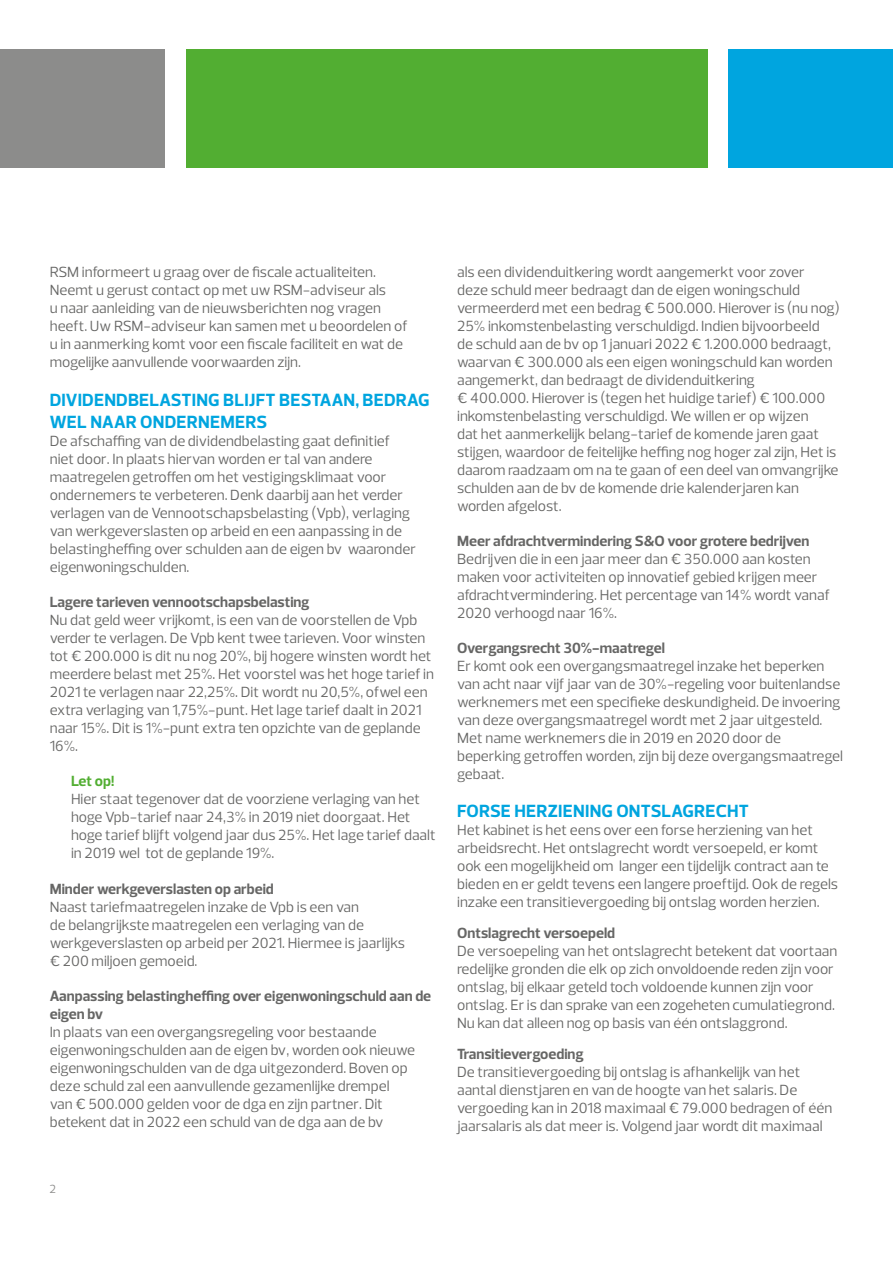
<style>
.page{position:relative;width:893px;height:1263px;background:#fff}
.page>*{position:absolute;margin:0;border:0;box-sizing:border-box;transform-origin:0 0}
.t1{font:700 18px/21.6px "Prelo";letter-spacing:.015em;color:#00a5df}
.t2{font:15px/18px "Prelo";color:#666665}
.t3{font:700 15px/18px "Prelo";color:#666665}
.t4{font:700 15px "Prelo";color:#52ae32}
.t5{font:12px "Prelo";color:#8c8c8b}
</style>
<div class="page">
<div style="left:729px;top:50px;width:164px;height:118px;background:#00a5df"></div>
<div style="left:186px;top:50px;width:521px;height:118px;background:#52ae32"></div>
<div style="left:0;top:50px;width:164px;height:118px;background:#8c8c8b"></div>
<p class="t2" style="left:50px;top:263px;width:359px">RSM informeert u graag over de fiscale actualiteiten.<br>Neemt u gerust contact op met uw RSM-adviseur als<br>u naar aanleiding van de nieuwsberichten nog vragen heeft. Uw RSM-adviseur kan samen met u beoordelen of u in aanmerking komt voor een fiscale faciliteit en wat de mogelijke aanvullende voorwaarden zijn.</p>
<p class="t1" style="left:50px;top:390px;width:381px">DIVIDENDBELASTING BLIJFT BESTAAN, BEDRAG<br>WEL NAAR ONDERNEMERS</p>
<p class="t2" style="left:50px;top:432px;width:368px">De afschaffing van de dividendbelasting gaat definitief niet door. In plaats hiervan worden er tal van andere maatregelen getroffen om het vestigingsklimaat voor ondernemers te verbeteren. Denk daarbij aan het verder verlagen van de Vennootschapsbelasting (Vpb), verlaging van werkgeverslasten op arbeid en een aanpassing in de belastingheffing over schulden aan de eigen bv waaronder eigenwoningschulden.</p>
<p class="t3" style="left:50px;top:593px;width:261px">Lagere tarieven vennootschapsbelasting</p>
<p class="t2" style="left:50px;top:611px;width:386px">Nu dat geld weer vrijkomt, is een van de voorstellen de Vpb verder te verlagen. De Vpb kent twee tarieven. Voor winsten tot € 200.000 is dit nu nog 20%, bij hogere winsten wordt het meerdere belast met 25%. Het voorstel was het hoge tarief in 2021 te verlagen naar 22,25%. Dit wordt nu 20,5%, ofwel een extra verlaging van 1,75%-punt. Het lage tarief daalt in 2021 naar 15%. Dit is 1%-punt extra ten opzichte van de geplande 16%.</p>
<p class="t4" style="left:71px;top:772px;width:45px">Let op!</p>
<p class="t2" style="left:71px;top:790px;width:366px">Hier staat tegenover dat de voorziene verlaging van het hoge Vpb-tarief naar 24,3% in 2019 niet doorgaat. Het hoge tarief blijft volgend jaar dus 25%. Het lage tarief daalt in 2019 wel tot de geplande 19%.</p>
<p class="t3" style="left:50px;top:880px;width:226px">Minder werkgeverslasten op arbeid</p>
<p class="t2" style="left:50px;top:898px;width:357px">Naast tariefmaatregelen inzake de Vpb is een van<br>de belangrijkste maatregelen een verlaging van de werkgeverslasten op arbeid per 2021. Hiermee is jaarlijks € 200 miljoen gemoeid.</p>
<p class="t3" style="left:50px;top:987px;width:383px">Aanpassing belastingheffing over eigenwoningschuld aan de eigen bv</p>
<p class="t2" style="left:50px;top:1023px;width:367px">In plaats van een overgangsregeling voor bestaande eigenwoningschulden aan de eigen bv, worden ook nieuwe eigenwoningschulden van de dga uitgezonderd. Boven op deze schuld zal een aanvullende gezamenlijke drempel van € 500.000 gelden voor de dga en zijn partner. Dit betekent dat in 2022 een schuld van de dga aan de bv</p>
<p class="t5" style="left:50px;top:1181px;width:8px">2</p>
<p class="t2" style="left:457px;top:263px;width:384px">als een dividenduitkering wordt aangemerkt voor zover<br>deze schuld meer bedraagt dan de eigen woningschuld vermeerderd met een bedrag € 500.000. Hierover is (nu nog)<br>25% inkomstenbelasting verschuldigd. Indien bijvoorbeeld<br>de schuld aan de bv op 1 januari 2022 € 1.200.000 bedraagt, waarvan € 300.000 als een eigen woningschuld kan worden aangemerkt, dan bedraagt de dividenduitkering<br>€ 400.000. Hierover is (tegen het huidige tarief) € 100.000 inkomstenbelasting verschuldigd. We willen er op wijzen<br>dat het aanmerkelijk belang-tarief de komende jaren gaat stijgen, waardoor de feitelijke heffing nog hoger zal zijn, Het is daarom raadzaam om na te gaan of een deel van omvangrijke schulden aan de bv de komende drie kalenderjaren kan worden afgelost.</p>
<p class="t3" style="left:457px;top:532px;width:354px">Meer afdrachtvermindering S&amp;O voor grotere bedrijven</p>
<p class="t2" style="left:457px;top:550px;width:374px">Bedrijven die in een jaar meer dan € 350.000 aan kosten maken voor activiteiten op innovatief gebied krijgen meer afdrachtvermindering. Het percentage van 14% wordt vanaf 2020 verhoogd naar 16%.</p>
<p class="t3" style="left:457px;top:639px;width:209px">Overgangsrecht 30%-maatregel</p>
<p class="t2" style="left:457px;top:657px;width:387px">Er komt ook een overgangsmaatregel inzake het beperken van acht naar vijf jaar van de 30%-regeling voor buitenlandse werknemers met een specifieke deskundigheid. De invoering van deze overgangsmaatregel wordt met 2 jaar uitgesteld.<br>Met name werknemers die in 2019 en 2020 door de beperking getroffen worden, zijn bij deze overgangsmaatregel gebaat.</p>
<p class="t1" style="left:457px;top:801px;width:293px">FORSE HERZIENING ONTSLAGRECHT</p>
<p class="t2" style="left:457px;top:821px;width:382px">Het kabinet is het eens over een forse herziening van het arbeidsrecht. Het ontslagrecht wordt versoepeld, er komt ook een mogelijkheid om langer een tijdelijk contract aan te bieden en er geldt tevens een langere proeftijd. Ook de regels inzake een transitievergoeding bij ontslag worden herzien.</p>
<p class="t3" style="left:457px;top:924px;width:160px">Ontslagrecht versoepeld</p>
<p class="t2" style="left:457px;top:942px;width:382px">De versoepeling van het ontslagrecht betekent dat voortaan redelijke gronden die elk op zich onvoldoende reden zijn voor ontslag, bij elkaar geteld toch voldoende kunnen zijn voor ontslag. Er is dan sprake van een zogeheten cumulatiegrond.<br>Nu kan dat alleen nog op basis van één ontslaggrond.</p>
<p class="t3" style="left:457px;top:1045px;width:128px">Transitievergoeding</p>
<p class="t2" style="left:457px;top:1063px;width:377px">De transitievergoeding bij ontslag is afhankelijk van het aantal dienstjaren en van de hoogte van het salaris. De vergoeding kan in 2018 maximaal € 79.000 bedragen of één jaarsalaris als dat meer is. Volgend jaar wordt dit maximaal</p>
</div>
